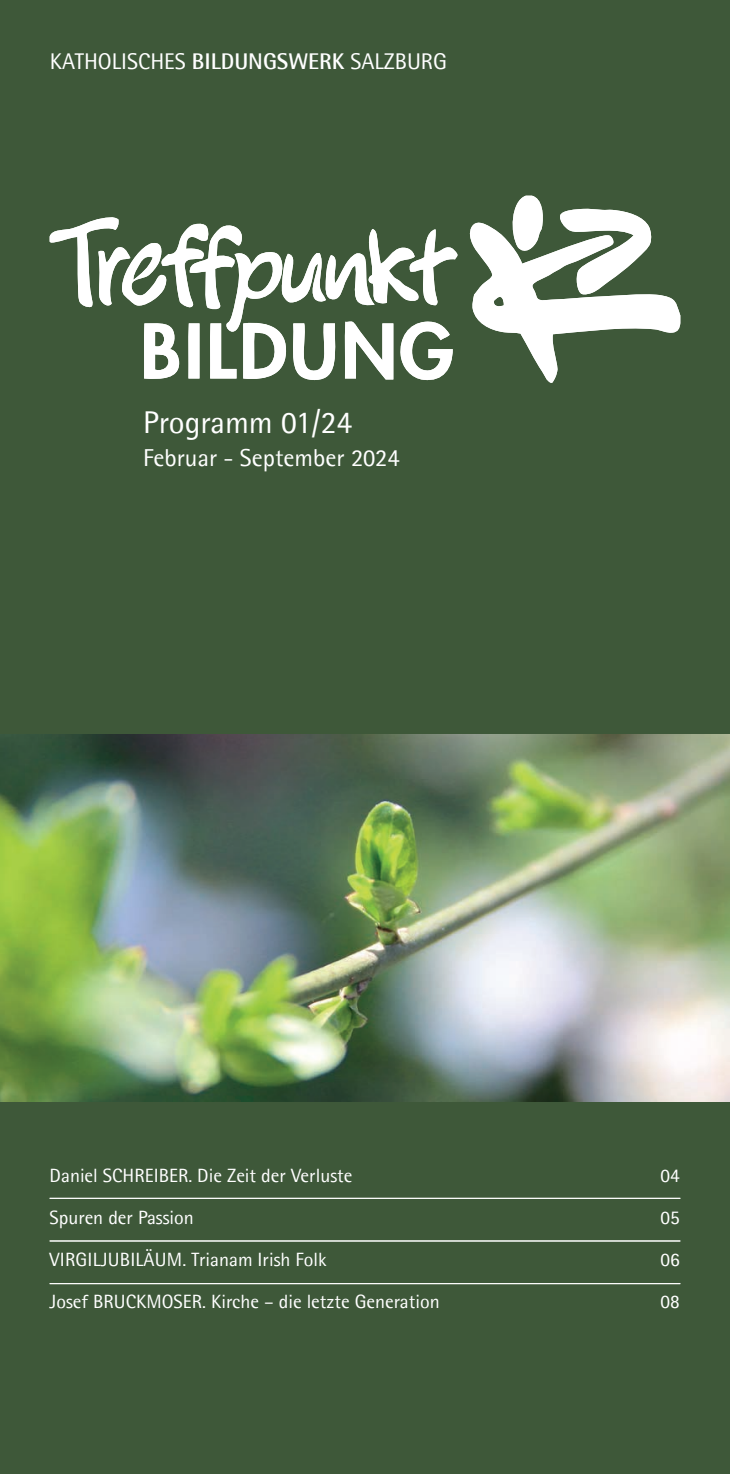
<style>
.page{position:relative;width:730px;height:1474px;background:#fff}
.page>*{position:absolute;margin:0;border:0;box-sizing:border-box;transform-origin:0 0}
.t1{font:31.5px "Agfa Rotis Semisans";color:#fff}
.t2{font:24.5px "Agfa Rotis Semisans";color:#fff}
.t3{font:22.75px "Agfa Rotis Semisans";color:#fff}
.t4{font:19.25px "Agfa Rotis Semisans";color:#fff}
.s1{font-weight:700}
</style>
<div class="page">
<div style="left:0;top:0;width:729px;height:734px;background:#3e5839"></div>
<div style="left:0;top:1093px;width:729px;height:380px;background:#3e5839"></div>
<hr style="left:50px;top:1197px;width:630px;height:1px;background:#fff">
<hr style="left:50px;top:1240px;width:630px;height:1px;background:#fff">
<hr style="left:50px;top:1283px;width:630px;height:1px;background:#fff">
<svg style="left:469px;top:196px;width:211px;height:187px"></svg>
<svg style="left:50px;top:216px;width:407px;height:166px"></svg>
<img style="left:0;top:734px;width:729px;height:367px">
<p class="t3" style="left:50px;top:48px;width:398px">KATHOLISCHES <span class="s1">BILDUNGSWERK</span> SALZBURG</p>
<h1 class="t1" style="left:143px;top:403px;width:211px">Programm 01/24</h1>
<p class="t2" style="left:143px;top:443px;width:258px">Februar - September 2024</p>
<p class="t4" style="left:50px;top:1163px;width:304px">Daniel SCHREIBER. Die Zeit der Verluste</p>
<p class="t4" style="left:660px;top:1163px;width:21px">04</p>
<p class="t4" style="left:50px;top:1205px;width:146px">Spuren der Passion</p>
<p class="t4" style="left:660px;top:1205px;width:21px">05</p>
<p class="t4" style="left:50px;top:1247px;width:278px">VIRGILJUBILÄUM. Trianam Irish Folk</p>
<p class="t4" style="left:660px;top:1247px;width:21px">06</p>
<p class="t4" style="left:50px;top:1289px;width:391px">Josef BRUCKMOSER. Kirche – die letzte Generation</p>
<p class="t4" style="left:660px;top:1289px;width:21px">08</p>
</div>
